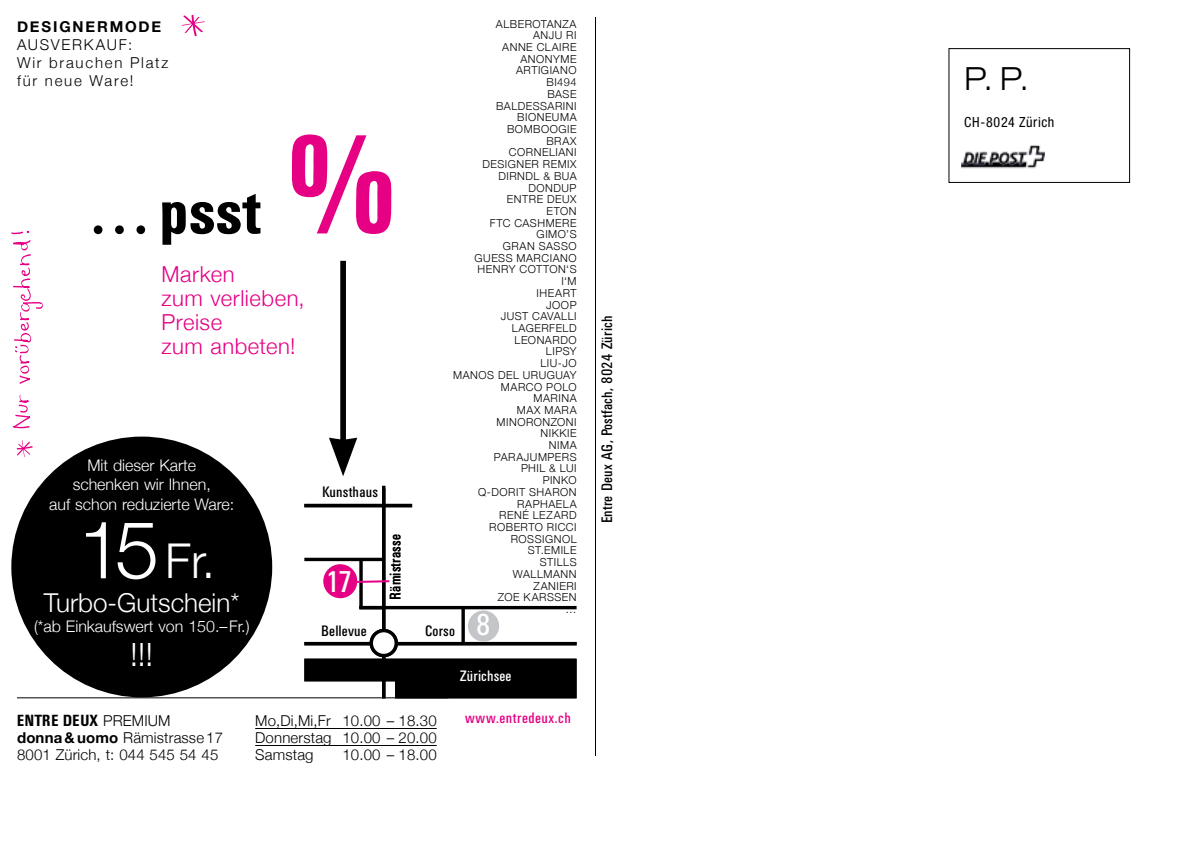
<style>
.page{position:relative;width:1191px;height:842px;background:#fff}
.page>*{position:absolute;margin:0;border:0;box-sizing:border-box;transform-origin:0 0}
.t1{font:700 64px "Univers Condensed BQ";color:#000}
.t2{font:300 48px "Helvetica Neue";color:#fff}
.t3{font:300 expanded 32px "Helvetica Neue";color:#000}
.t4{font:300 32px "Helvetica Neue";color:#fff}
.t5{font:30px "Univers Condensed BQ";color:#fff}
.t6{font:300 26px "Helvetica Neue";color:#fff}
.t7{font:300 22px/24px "Helvetica Neue";letter-spacing:.025em;color:#e50084}
.t8{font:300 16px/19.8px "Helvetica Neue";color:#fff;text-align:center}
.t9{font:700 16px "Univers Condensed BQ";letter-spacing:.03em;color:#000}
.t10{font:300 15px/17px "Helvetica Neue";letter-spacing:.01em;color:#000}
.t11{font:15px "Univers Condensed BQ";letter-spacing:.01em;color:#000}
.t12{font:300 15px/18px "Helvetica Neue";letter-spacing:.12em;color:#000}
.t13{font:15px "Univers Condensed BQ";letter-spacing:.03em;color:#e50084}
.t14{font:700 15px "Helvetica Neue";letter-spacing:.12em;color:#000}
.t15{font:15px "Univers Condensed BQ";letter-spacing:.01em;color:#fff}
.t16{font:condensed 14px "Helvetica Neue";letter-spacing:.045em;color:#000}
.t17{font:300 11px/11.8px "Helvetica Neue";letter-spacing:.05em;color:#000;text-align:right}
.s1{font-size:140px;color:#e50084}
.s2{font-size:80px}
.s3{font-size:30px;color:#fff}
.s4{font-family:"Helvetica Neue";font-weight:300;font-size:15px}
.s5{font-weight:700}
</style>
<div class="page">
<hr style="left:595px;top:17px;width:1px;height:740px;background:#000">
<svg style="left:329px;top:261px;width:28px;height:215px"></svg>
<hr style="left:17px;top:697px;width:431px;height:1px;background:#000">
<hr style="left:255px;top:728px;width:182px;height:1px;background:#000">
<hr style="left:255px;top:745px;width:182px;height:1px;background:#000">
<div style="left:11px;top:437px;width:261px;height:260px;background:#000;border-radius:50%"></div>
<svg style="left:359px;top:561px;width:4px;height:45px"></svg>
<svg style="left:304px;top:659px;width:272px;height:39px;background:#212121"></svg>
<hr style="left:304px;top:642px;width:272px;height:3px;background:#000">
<hr style="left:382px;top:486px;width:3px;height:212px;background:#000">
<hr style="left:304px;top:504px;width:108px;height:3px;background:#000">
<hr style="left:304px;top:558px;width:80px;height:3px;background:#000">
<svg style="left:461px;top:609px;width:4px;height:33px"></svg>
<hr style="left:359px;top:606px;width:217px;height:3px;background:#000">
<svg style="left:371px;top:631px;width:25px;height:24px"></svg>
<div style="left:369px;top:629px;width:29px;height:28px;border:3px solid #000;border-radius:50%"></div>
<div style="left:468px;top:610px;width:31px;height:32px;background:#c3c5c8;border-radius:50%"></div>
<div style="left:323px;top:564px;width:34px;height:34px;background:#e50084;border-radius:50%"></div>
<svg style="left:357px;top:579px;width:33px;height:5px"></svg>
<svg style="left:17px;top:440px;width:13px;height:17px"></svg>
<svg style="left:17px;top:446px;width:16px;height:4px"></svg>
<svg style="left:13px;top:395px;width:17px;height:34px"></svg>
<svg style="left:13px;top:240px;width:30px;height:144px"></svg>
<svg style="left:11px;top:231px;width:18px;height:3px"></svg>
<svg style="left:181px;top:14px;width:24px;height:23px"></svg>
<div style="left:948px;top:48px;width:182px;height:135px;border:1px solid #000"></div>
<img style="left:961px;top:145px;width:83px;height:24px">
<h3 class="t14" style="left:17px;top:15px;width:146px">DESIGNERMODE</h3>
<h3 class="t12" style="left:17px;top:34px;width:153px">AUSVERKAUF:<br>Wir brauchen Platz für neue Ware!</h3>
<h1 class="t1" style="left:87px;top:175px;width:311px">…psst <span class="s1">%</span></h1>
<h3 class="t7" style="left:162px;top:261px;width:145px">Marken<br>zum verlieben,<br>Preise<br>zum anbeten!</h3>
<h3 class="t8" style="left:49px;top:454px;width:187px">Mit dieser Karte<br>schenken wir Ihnen,<br>auf schon reduzierte Ware:</h3>
<h2 class="t2" style="left:78px;top:522px;width:138px"><span class="s2">15</span> Fr.</h2>
<h3 class="t6" style="left:44px;top:582px;width:197px">Turbo-Gutschein*</h3>
<h3 class="t8" style="left:34px;top:615px;width:217px">(*ab Einkaufswert von 150.–Fr.)</h3>
<h3 class="t4" style="left:130px;top:629px;width:25px">!!!</h3>
<h3 class="t11" style="left:322px;top:483px;width:57px">Kunsthaus</h3>
<h3 class="t5" style="left:325px;top:565px;width:29px">17</h3>
<h3 class="t11" style="left:321px;top:622px;width:47px">Bellevue</h3>
<h3 class="t11" style="left:387px;top:600px;width:67px;rotate:-90deg">Rämistrasse</h3>
<p class="t17" style="left:453px;top:17px;width:125px">ALBEROTANZA<br>ANJU RI<br>ANNE CLAIRE<br>ANONYME<br>ARTIGIANO<br>BI494<br>BASE<br>BALDESSARINI<br>BIONEUMA<br>BOMBOOGIE<br>BRAX<br>CORNELIANI<br>DESIGNER REMIX<br>DIRNDL &amp; BUA<br>DONDUP<br>ENTRE DEUX<br>ETON<br>FTC CASHMERE<br>GIMO’S<br>GRAN SASSO<br>GUESS MARCIANO<br>HENRY COTTON‘S<br>I‘M<br>IHEART<br>JOOP<br>JUST CAVALLI<br>LAGERFELD<br>LEONARDO<br>LIPSY<br>LIU-JO<br>MANOS DEL URUGUAY<br>MARCO POLO<br>MARINA<br>MAX MARA<br>MINORONZONI<br>NIKKIE<br>NIMA<br>PARAJUMPERS<br>PHIL &amp; LUI<br>PINKO<br>Q-DORIT SHARON<br>RAPHAELA<br>RENÉ LEZARD<br>ROBERTO RICCI<br>ROSSIGNOL<br>ST.EMILE<br>STILLS<br>WALLMANN<br>ZANIERI<br>ZOE KARSSEN<br>…</p>
<h3 class="t11" style="left:425px;top:622px;width:67px">Corso <span class="s3">8</span></h3>
<h3 class="t15" style="left:460px;top:668px;width:53px">Zürichsee</h3>
<h3 class="t9" style="left:17px;top:711px;width:155px">ENTRE DEUX <span class="s4">PREMIUM</span></h3>
<h3 class="t13" style="left:465px;top:709px;width:107px">www.entredeux.ch</h3>
<h3 class="t10" style="left:17px;top:728px;width:208px"><span class="s5">donna&amp;uomo</span> Rämistrasse 17<br>8001 Zürich, t: 044 545 54 45</h3>
<h3 class="t10" style="left:255px;top:711px;width:183px;text-align:justify">Mo,Di,Mi,Fr 10.00 – 18.30<br>Donnerstag 10.00 – 20.00<br>Samstag</h3>
<h3 class="t10" style="left:342px;top:745px;width:96px">10.00 – 18.00</h3>
<h3 class="t11" style="left:599px;top:523px;width:209px;rotate:-90deg">Entre Deux AG, Postfach, 8024 Zürich</h3>
<h3 class="t3" style="left:964px;top:59px;width:66px">P. P.</h3>
<p class="t16" style="left:964px;top:114px;width:92px">CH-8024 Zürich</p>
</div>
